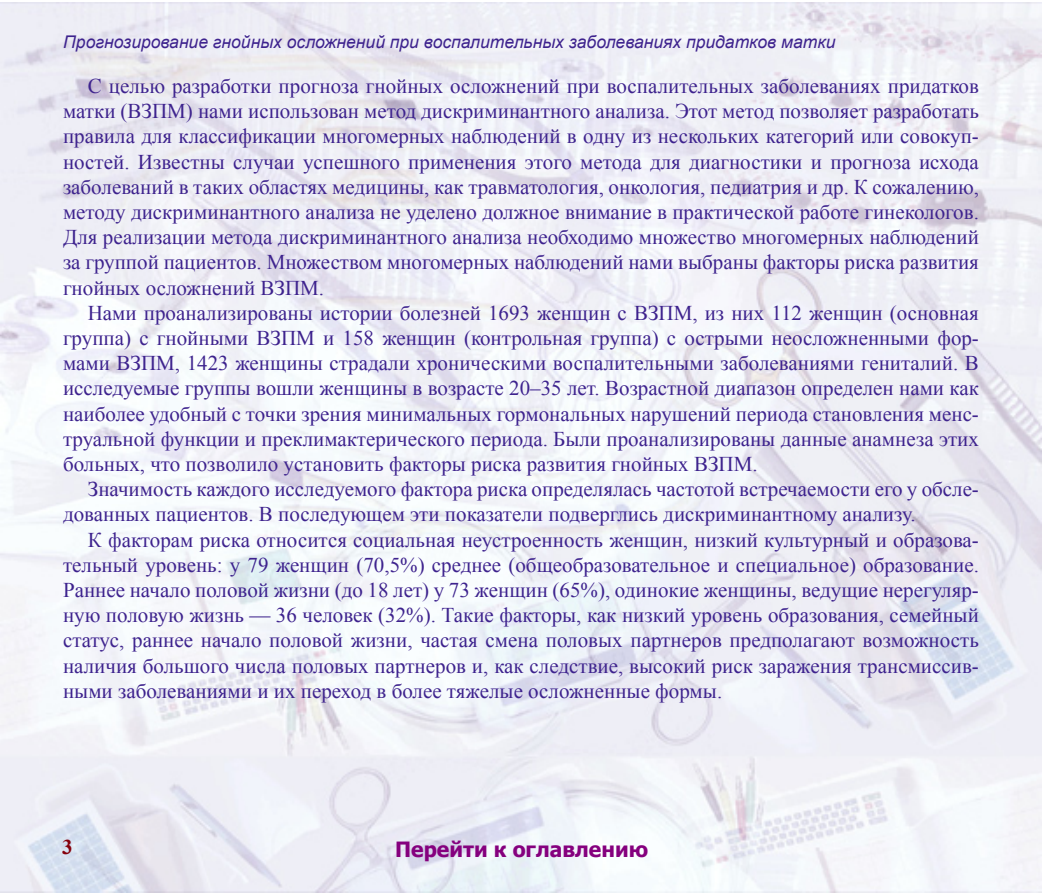
<style>
.page{position:relative;width:1042px;height:893px;background:#fff}
.page>*{position:absolute;margin:0;border:0;box-sizing:border-box;transform-origin:0 0}
.t1{font:21px/25.2px "Times New Roman";color:#3e238e;text-align:justify}
.t2{font:700 21px "Tahoma";color:#85007e}
.t3{font:700 21px "Times New Roman";color:#85000c}
.kolontitul{font:italic 17.5px "Arial";color:#3e238e}
</style>
<div class="page">
<img style="left:0;top:2px;width:1041px;height:891px">
<p class="kolontitul" style="left:63px;top:31px;width:774px">Прогнозирование гнойных осложнений при воспалительных заболеваниях придатков матки</p>
<p class="t1" style="left:63px;top:73px;width:917px;text-indent:25px">С целью разработки прогноза гнойных осложнений при воспалительных заболеваниях придатков матки (ВЗПМ) нами использован метод дискриминантного анализа. Этот метод позволяет разработать правила для классификации многомерных наблюдений в одну из нескольких категорий или совокуп&shy;ностей. Известны случаи успешного применения этого метода для диагностики и прогноза исхода заболеваний в таких областях медицины, как травматология, онкология, педиатрия и др. К сожалению, методу дискриминантного анализа не уделено должное внимание в практической работе гинекологов.<br>Для реализации метода дискриминантного анализа необходимо множество многомерных наблюдений за группой пациентов. Множеством многомерных наблюдений нами выбраны факторы риска развития гнойных осложнений ВЗПМ.</p>
<p class="t1" style="left:63px;top:300px;width:917px;text-indent:25px">Нами проанализированы истории болезней 1693 женщин с ВЗПМ, из них 112 женщин (основная группа) с гнойными ВЗПМ и 158 женщин (контрольная группа) с острыми неосложненными фор&shy;мами ВЗПМ, 1423 женщины страдали хроническими воспалительными заболеваниями гениталий. В исследуемые группы вошли женщины в возрасте 20–35 лет. Возрастной диапазон определен нами как наиболее удобный с точки зрения минимальных гормональных нарушений периода становления менс&shy;труальной функции и преклимактерического периода. Были проанализированы данные анамнеза этих больных, что позволило установить факторы риска развития гнойных ВЗПМ.</p>
<p class="t1" style="left:63px;top:476px;width:917px;text-indent:25px">Значимость каждого исследуемого фактора риска определялась частотой встречаемости его у обсле&shy;дованных пациентов. В последующем эти показатели подверглись дискриминантному анализу.</p>
<p class="t1" style="left:63px;top:527px;width:917px;text-indent:25px">К факторам риска относится социальная неустроенность женщин, низкий культурный и образова&shy;тельный уровень: у 79 женщин (70,5%) среднее (общеобразовательное и специальное) образование.<br>Раннее начало половой жизни (до 18 лет) у 73 женщин (65%), одинокие женщины, ведущие нерегуляр&shy;ную половую жизнь — 36 человек (32%). Такие факторы, как низкий уровень образования, семейный статус, раннее начало половой жизни, частая смена половых партнеров предполагают возможность наличия большого числа половых партнеров и, как следствие, высокий риск заражения трансмиссив&shy;ными заболеваниями и их переход в более тяжелые осложненные формы.</p>
<p class="t3" style="left:62px;top:832px;width:12px">3</p>
<p class="t2" style="left:395px;top:835px;width:254px">Перейти к оглавлению</p>
</div>
